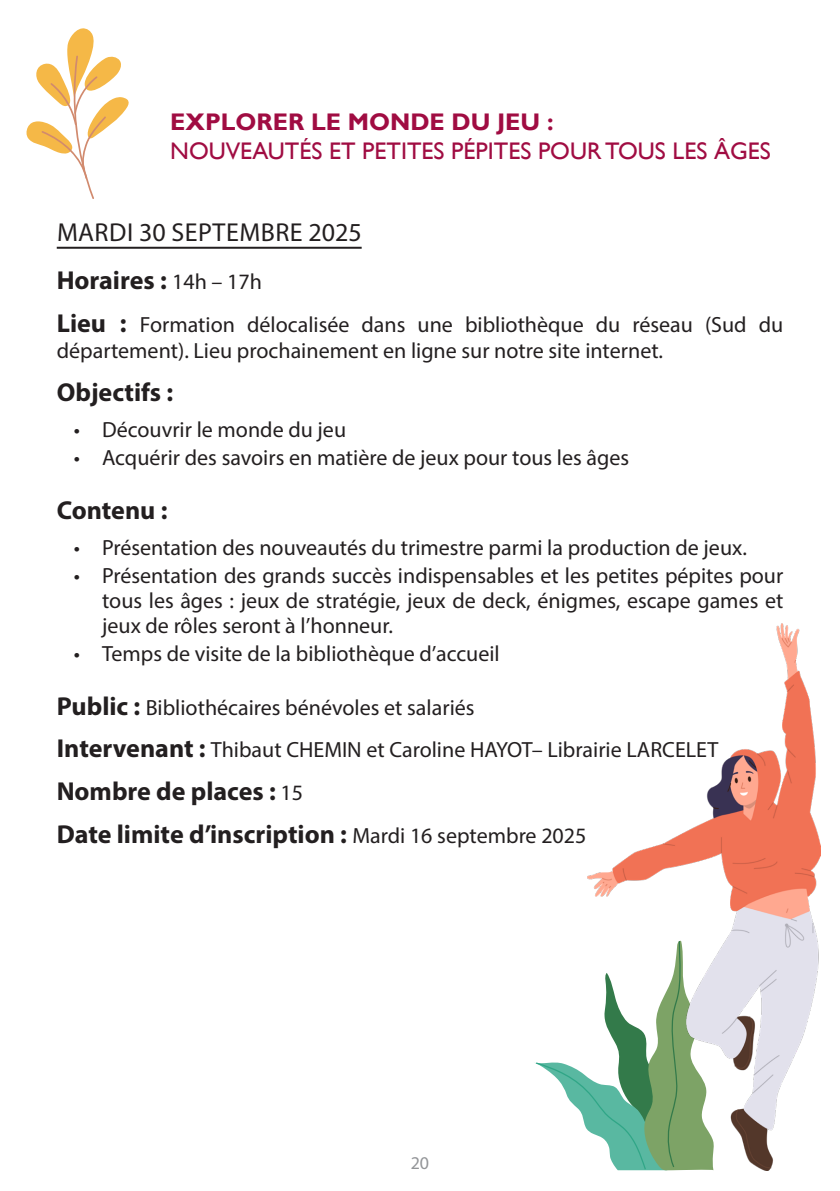
<style>
.page{position:relative;width:840px;height:1191px;background:#fff}
.page>*{position:absolute;margin:0;border:0;box-sizing:border-box;transform-origin:0 0}
.t1{font:700 26px "Myriad Pro";color:#231f20}
.H4___Date{font:26px "Myriad Pro";letter-spacing:.02em;color:#231f20}
.H3-bis{font:24px "Gill Sans";color:#a00c42}
.H3___no-margin{font:700 24px "Gill Sans";color:#a00c42}
.t2{font:22px/25px "Myriad Pro";color:#231f20}
.t3{font:18px "Myriad Pro";color:#939598}
.s1{font-weight:400;font-size:22px}
.s2{font-weight:700;font-size:26px}
</style>
<div class="page">
<svg style="left:534px;top:1062px;width:180px;height:109px"></svg>
<img style="left:587px;top:623px;width:233px;height:547px">
<hr style="left:57px;top:247px;width:304px;height:2px;background:#231f20">
<svg style="left:26px;top:28px;width:103px;height:171px"></svg>
<p class="H3___no-margin" style="left:170px;top:107px;width:384px">EXPLORER LE MONDE DU JEU :</p>
<p class="H3-bis" style="left:170px;top:137px;width:602px">NOUVEAUTÉS ET PETITES PÉPITES POUR TOUS LES ÂGES</p>
<p class="H4___Date" style="left:57px;top:216px;width:306px">MARDI 30 SEPTEMBRE 2025</p>
<p class="t1" style="left:57px;top:263px;width:207px">Horaires : <span class="s1">14h – 17h</span></p>
<p class="t2" style="left:57px;top:311px;width:727px;line-height:26.4px"><span class="s2">Lieu :</span> Formation délocalisée dans une bibliothèque du réseau (Sud du département). Lieu prochainement en ligne sur notre site internet.</p>
<h4 class="t1" style="left:57px;top:375px;width:118px">Objectifs :</h4>
<p class="t2" style="left:74px;top:417px;width:274px">• Découvrir le monde du jeu</p>
<p class="t2" style="left:74px;top:445px;width:556px">• Acquérir des savoirs en matière de jeux pour tous les âges</p>
<h4 class="t1" style="left:57px;top:493px;width:112px">Contenu :</h4>
<p class="t2" style="left:74px;top:535px;width:674px">• Présentation des nouveautés du trimestre parmi la production de jeux.</p>
<p class="t2" style="left:102px;top:563px;width:682px;text-align:justify;text-indent:-28px">• Présentation des grands succès indispensables et les petites pépites pour tous les âges : jeux de stratégie, jeux de deck, énigmes, escape games et jeux de rôles seront à l’honneur.</p>
<p class="t2" style="left:74px;top:641px;width:427px">• Temps de visite de la bibliothèque d’accueil</p>
<p class="t2" style="left:57px;top:694px;width:419px"><span class="s2">Public :</span> Bibliothécaires bénévoles et salariés</p>
<p class="t2" style="left:57px;top:737px;width:662px"><span class="s2">Intervenant :</span> Thibaut CHEMIN et Caroline HAYOT– Librairie LARCELET</p>
<p class="t1" style="left:57px;top:774px;width:248px">Nombre de places : <span class="s1">15</span></p>
<p class="t1" style="left:57px;top:817px;width:531px">Date limite d’inscription : <span class="s1">Mardi 16 septembre 2025</span></p>
<p class="t3" style="left:410px;top:1152px;width:20px">20</p>
</div>
